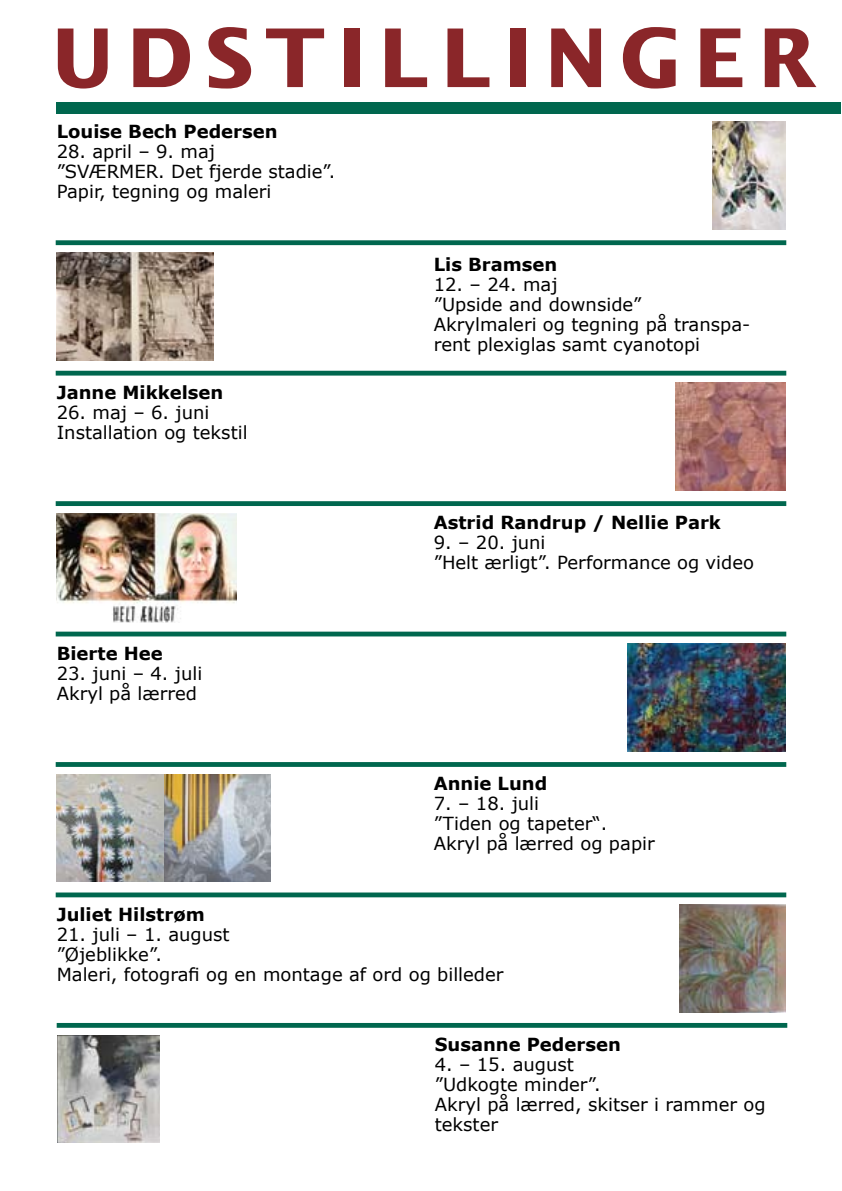
<style>
.page{position:relative;width:842px;height:1191px;background:#fff}
.page>*{position:absolute;margin:0;border:0;box-sizing:border-box;transform-origin:0 0}
.t1{font:700 81px "Lucida Sans";letter-spacing:.15em;color:#8a2629}
.t2{font:18px/20px "Verdana";color:#000}
.t3{font:700 18px "Verdana";color:#000}
</style>
<div class="page">
<div style="left:57px;top:102px;width:783px;height:11px;background:#00674e"></div>
<img style="left:712px;top:122px;width:73px;height:108px">
<img style="left:57px;top:252px;width:157px;height:108px">
<img style="left:676px;top:383px;width:109px;height:107px">
<img style="left:57px;top:513px;width:179px;height:110px">
<img style="left:627px;top:643px;width:158px;height:108px">
<img style="left:57px;top:774px;width:214px;height:108px">
<img style="left:679px;top:904px;width:106px;height:108px">
<svg style="left:56px;top:240px;width:730px;height:5px;background:#0f7058"></svg>
<hr style="left:56px;top:371px;width:730px;height:4px;background:#00674e">
<svg style="left:56px;top:501px;width:730px;height:5px;background:#096c54"></svg>
<svg style="left:56px;top:631px;width:730px;height:5px;background:#207a64"></svg>
<svg style="left:56px;top:762px;width:730px;height:5px;background:#086b53"></svg>
<svg style="left:56px;top:892px;width:730px;height:5px;background:#1a7660"></svg>
<img style="left:58px;top:1035px;width:102px;height:107px">
<hr style="left:57px;top:1023px;width:730px;height:4px;background:#00674e">
<h1 class="t1" style="left:51px;top:9px;width:768px">UDSTILLINGER</h1>
<p class="t3" style="left:57px;top:120px;width:222px">Louise Bech Pedersen</p>
<p class="t2" style="left:57px;top:141px;width:280px">28. april – 9. maj<br>”SVÆRMER. Det fjerde stadie”.<br>Papir, tegning og maleri</p>
<p class="t3" style="left:57px;top:381px;width:168px">Janne Mikkelsen</p>
<p class="t2" style="left:57px;top:402px;width:192px">26. maj – 6. juni<br>Installation og tekstil</p>
<p class="t3" style="left:57px;top:641px;width:108px">Bierte Hee</p>
<p class="t2" style="left:57px;top:662px;width:147px">23. juni – 4. juli<br>Akryl på lærred</p>
<p class="t3" style="left:434px;top:253px;width:125px">Lis Bramsen</p>
<p class="t2" style="left:434px;top:274px;width:318px">12. – 24. maj<br>”Upside and downside”<br>Akrylmaleri og tegning på transpa&shy;rent plexiglas samt cyanotopi</p>
<p class="t3" style="left:434px;top:511px;width:289px">Astrid Randrup / Nellie Park</p>
<p class="t2" style="left:434px;top:532px;width:322px">9. – 20. juni<br>”Helt ærligt”. Performance og video</p>
<p class="t3" style="left:434px;top:772px;width:115px">Annie Lund</p>
<p class="t2" style="left:434px;top:793px;width:223px">7. – 18. juli<br>”Tiden og tapeter“.<br>Akryl på lærred og papir</p>
<p class="t3" style="left:57px;top:902px;width:150px">Juliet Hilstrøm</p>
<p class="t2" style="left:57px;top:923px;width:448px">21. juli – 1. august<br>”Øjeblikke”.<br>Maleri, fotografi og en montage af ord og billeder</p>
<p class="t3" style="left:435px;top:1033px;width:188px">Susanne Pedersen</p>
<p class="t2" style="left:435px;top:1054px;width:332px">4. – 15. august<br>”Udkogte minder”.<br>Akryl på lærred, skitser i rammer og tekster</p>
</div>
